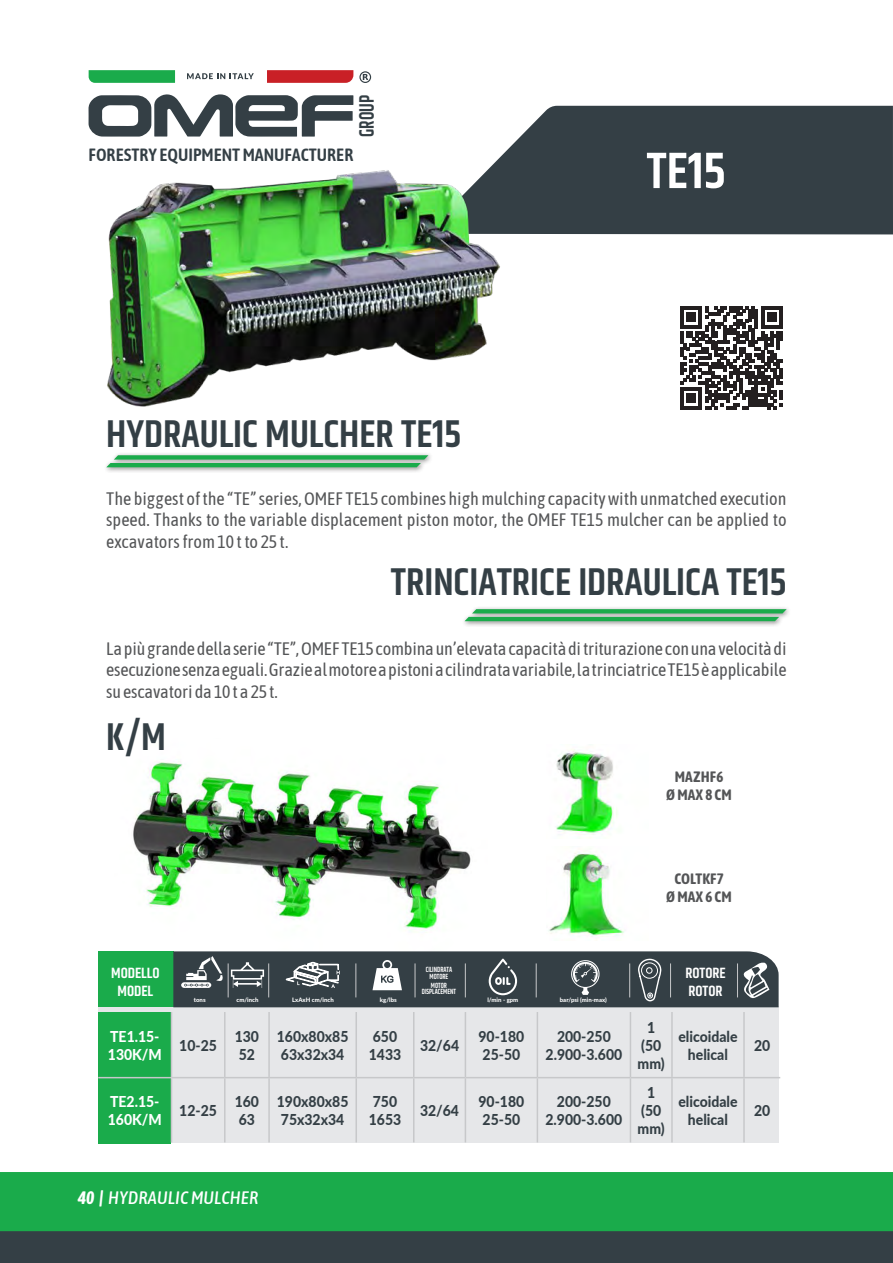
<style>
.page{position:relative;width:893px;height:1263px;background:#fff}
.page>*{position:absolute;margin:0;border:0;box-sizing:border-box;transform-origin:0 0}
.t1{font:600 51.45px "Khand";color:#fff}
.t2{font:600 39px "Khand";color:#343f45}
.t3{font:600 21.15px "Khand";color:#343f45;scale:.85 1}
.t4{font:18px/21.6px "Asap Condensed";letter-spacing:-.01em;color:#545557;text-align:justify}
.t5{font:italic 500 18px "Asap Condensed";letter-spacing:.01em;color:#fff}
.t6{font:600 17.7px "Asap Condensed";color:#343f45}
.t7{font:800 15px/18px "Lato";color:#343f45;scale:.93 1}
.t8{font:700 15px/17.5px "Asap Condensed";letter-spacing:.01em;color:#545557;text-align:center}
.t9{font:800 15px/18px "Lato";color:#fff;scale:.93 1}
.t10{font:600 15px/17.5px "Khand";color:#fff}
.t11{font:600 7.65px/6.4px "Khand";color:#fff;text-align:center;scale:.86 1}
.t12{font:800 6px "Lato";color:#fff}
.s1{font-weight:700}
</style>
<div class="page">
<div style="left:0;top:1231px;width:893px;height:32px;background:#343f45"></div>
<div style="left:0;top:1172px;width:893px;height:59px;background:#1aab4b"></div>
<div style="left:98px;top:1006px;width:681px;height:137px;background:#e6e7e9"></div>
<div style="left:493px;top:106px;width:400px;height:128px;background:#343f45"></div>
<svg style="left:680px;top:306px;width:103px;height:103px"></svg>
<div style="left:462px;top:606px;width:330px;height:21px;background:#231f20;opacity:.5"></div>
<svg style="left:464px;top:609px;width:323px;height:12px;background:#53b474"></svg>
<div style="left:104px;top:452px;width:330px;height:21px;background:#231f20;opacity:.5"></div>
<svg style="left:106px;top:455px;width:322px;height:12px;background:#54b575"></svg>
<svg style="left:89px;top:70px;width:86px;height:13px"></svg>
<svg style="left:267px;top:70px;width:86px;height:13px"></svg>
<svg style="left:187px;top:73px;width:67px;height:6px"></svg>
<svg style="left:88px;top:94px;width:265px;height:43px"></svg>
<svg style="left:359px;top:71px;width:12px;height:12px"></svg>
<img style="left:107px;top:164px;width:424px;height:243px">
<img style="left:133px;top:762px;width:338px;height:169px">
<img style="left:556px;top:749px;width:62px;height:86px">
<img style="left:548px;top:851px;width:76px;height:86px">
<div style="left:98px;top:951px;width:75px;height:56px;background:#1aab4b"></div>
<div style="left:98px;top:1012px;width:73px;height:131px;background:#1aab4b"></div>
<svg style="left:173px;top:951px;width:606px;height:56px;background:#485257"></svg>
<hr style="left:171px;top:1012px;width:1px;height:65px;background:#c7c8ca">
<hr style="left:224px;top:1012px;width:2px;height:65px;background:#c7c8ca">
<hr style="left:268px;top:1012px;width:2px;height:65px;background:#c7c8ca">
<hr style="left:355px;top:1012px;width:2px;height:65px;background:#c7c8ca">
<hr style="left:413px;top:1012px;width:1px;height:65px;background:#c7c8ca">
<hr style="left:465px;top:1012px;width:1px;height:65px;background:#c7c8ca">
<hr style="left:537px;top:1012px;width:1px;height:65px;background:#c7c8ca">
<hr style="left:630px;top:1012px;width:1px;height:65px;background:#c7c8ca">
<hr style="left:671px;top:1012px;width:2px;height:65px;background:#c7c8ca">
<hr style="left:743px;top:1012px;width:2px;height:65px;background:#c7c8ca">
<hr style="left:171px;top:1078px;width:1px;height:64px;background:#c7c8ca">
<hr style="left:224px;top:1078px;width:2px;height:64px;background:#c7c8ca">
<hr style="left:268px;top:1078px;width:2px;height:64px;background:#c7c8ca">
<hr style="left:355px;top:1078px;width:2px;height:64px;background:#c7c8ca">
<hr style="left:413px;top:1078px;width:1px;height:64px;background:#c7c8ca">
<hr style="left:465px;top:1078px;width:1px;height:64px;background:#c7c8ca">
<hr style="left:537px;top:1078px;width:1px;height:64px;background:#c7c8ca">
<hr style="left:630px;top:1078px;width:1px;height:64px;background:#c7c8ca">
<hr style="left:671px;top:1078px;width:2px;height:64px;background:#c7c8ca">
<hr style="left:743px;top:1078px;width:2px;height:64px;background:#c7c8ca">
<hr style="left:98px;top:1077px;width:73px;height:1px;background:#c7c8ca">
<hr style="left:171px;top:1077px;width:54px;height:1px;background:#c7c8ca">
<hr style="left:225px;top:1077px;width:44px;height:1px;background:#c7c8ca">
<hr style="left:269px;top:1077px;width:87px;height:1px;background:#c7c8ca">
<hr style="left:356px;top:1077px;width:58px;height:1px;background:#c7c8ca">
<hr style="left:414px;top:1077px;width:51px;height:1px;background:#c7c8ca">
<hr style="left:465px;top:1077px;width:72px;height:1px;background:#c7c8ca">
<hr style="left:537px;top:1077px;width:93px;height:1px;background:#c7c8ca">
<hr style="left:630px;top:1077px;width:42px;height:1px;background:#c7c8ca">
<hr style="left:672px;top:1077px;width:72px;height:1px;background:#c7c8ca">
<hr style="left:744px;top:1077px;width:36px;height:1px;background:#c7c8ca">
<p class="t3" style="left:353px;top:137px;width:51px;rotate:-90deg">GROUP</p>
<p class="t6" style="left:89px;top:142px;width:266px">FORESTRY EQUIPMENT MANUFACTURER</p>
<h2 class="t2" style="left:106px;top:408px;width:356px">HYDRAULIC MULCHER TE15</h2>
<h1 class="t1" style="left:646px;top:137px;width:81px">TE15</h1>
<p class="t4" style="left:106px;top:487px;width:682px">The biggest of the “TE” series, OMEF TE15 combines high mulching capacity with unmatched execution speed. Thanks to the variable displacement piston motor, the OMEF TE15 mulcher can be applied to excavators from 10 t to 25 t.</p>
<h2 class="t2" style="left:391px;top:555px;width:397px">TRINCIATRICE IDRAULICA TE15</h2>
<p class="t4" style="left:106px;top:637px;width:682px">La più grande della serie “TE”, OMEF TE15 combina un’elevata capacità di triturazione con una velocità di esecuzione senza eguali. Grazie al motore a pistoni a cilindrata variabile, la trinciatrice TE15 è applicabile su escavatori da 10 t a 25 t.</p>
<h2 class="t2" style="left:106px;top:711px;width:61px">K/M</h2>
<p class="t10" style="left:111px;top:965px;width:50px;line-height:18px;text-align:center">MODELLO<br>MODEL</p>
<p class="t11" style="left:426px;top:967px;width:32px">CILINDRATA<br>MOTORE</p>
<p class="t11" style="left:422px;top:982px;width:41px">MOTOR<br>DISPLACEMENT</p>
<p class="t12" style="left:236px;top:995px;width:24px">cm/inch</p>
<p class="t12" style="left:292px;top:995px;width:43px">LxAxH cm/inch</p>
<p class="t12" style="left:380px;top:995px;width:18px">kg/lbs</p>
<p class="t12" style="left:560px;top:995px;width:49px">bar/psi (min-max)</p>
<p class="t12" style="left:194px;top:995px;width:13px">tons</p>
<p class="t12" style="left:487px;top:995px;width:32px">l/min - gpm</p>
<p class="t8" style="left:666px;top:767px;width:67px">MAZHF6<br>Ø MAX 8 CM</p>
<p class="t8" style="left:666px;top:869px;width:67px">COLTKF7<br>Ø MAX 6 CM</p>
<p class="t10" style="left:685px;top:965px;width:42px">ROTORE<br>ROTOR</p>
<p class="t9" style="left:108px;top:1027px;width:59px">TE1.15-<br>130K/M</p>
<p class="t7" style="left:179px;top:1036px;width:42px">10-25</p>
<p class="t7" style="left:235px;top:1027px;width:28px">130<br>52</p>
<p class="t7" style="left:277px;top:1027px;width:79px">160x80x85<br>63x32x34</p>
<p class="t7" style="left:369px;top:1027px;width:36px">650<br>1433</p>
<p class="t7" style="left:420px;top:1036px;width:43px">32/64</p>
<p class="t7" style="left:478px;top:1027px;width:51px">90-180<br>25-50</p>
<p class="t7" style="left:546px;top:1027px;width:84px;text-align:center">200-250<br>2.900-3.600</p>
<p class="t7" style="left:638px;top:1018px;width:31px;text-align:center">1 (50 mm)</p>
<p class="t7" style="left:678px;top:1027px;width:65px;text-align:center">elicoidale helical</p>
<p class="t7" style="left:754px;top:1036px;width:19px">20</p>
<p class="t9" style="left:108px;top:1092px;width:59px">TE2.15-<br>160K/M</p>
<p class="t7" style="left:179px;top:1101px;width:42px">12-25</p>
<p class="t7" style="left:235px;top:1092px;width:28px">160<br>63</p>
<p class="t7" style="left:277px;top:1092px;width:79px">190x80x85<br>75x32x34</p>
<p class="t7" style="left:369px;top:1092px;width:36px">750<br>1653</p>
<p class="t7" style="left:420px;top:1101px;width:43px">32/64</p>
<p class="t7" style="left:478px;top:1092px;width:51px">90-180<br>25-50</p>
<p class="t7" style="left:546px;top:1092px;width:84px;text-align:center">200-250<br>2.900-3.600</p>
<p class="t7" style="left:638px;top:1083px;width:31px;text-align:center">1 (50 mm)</p>
<p class="t7" style="left:678px;top:1092px;width:65px;text-align:center">elicoidale helical</p>
<p class="t7" style="left:754px;top:1101px;width:19px">20</p>
<p class="t5" style="left:78px;top:1185px;width:182px"><span class="s1">40 |</span> HYDRAULIC MULCHER</p>
</div>
